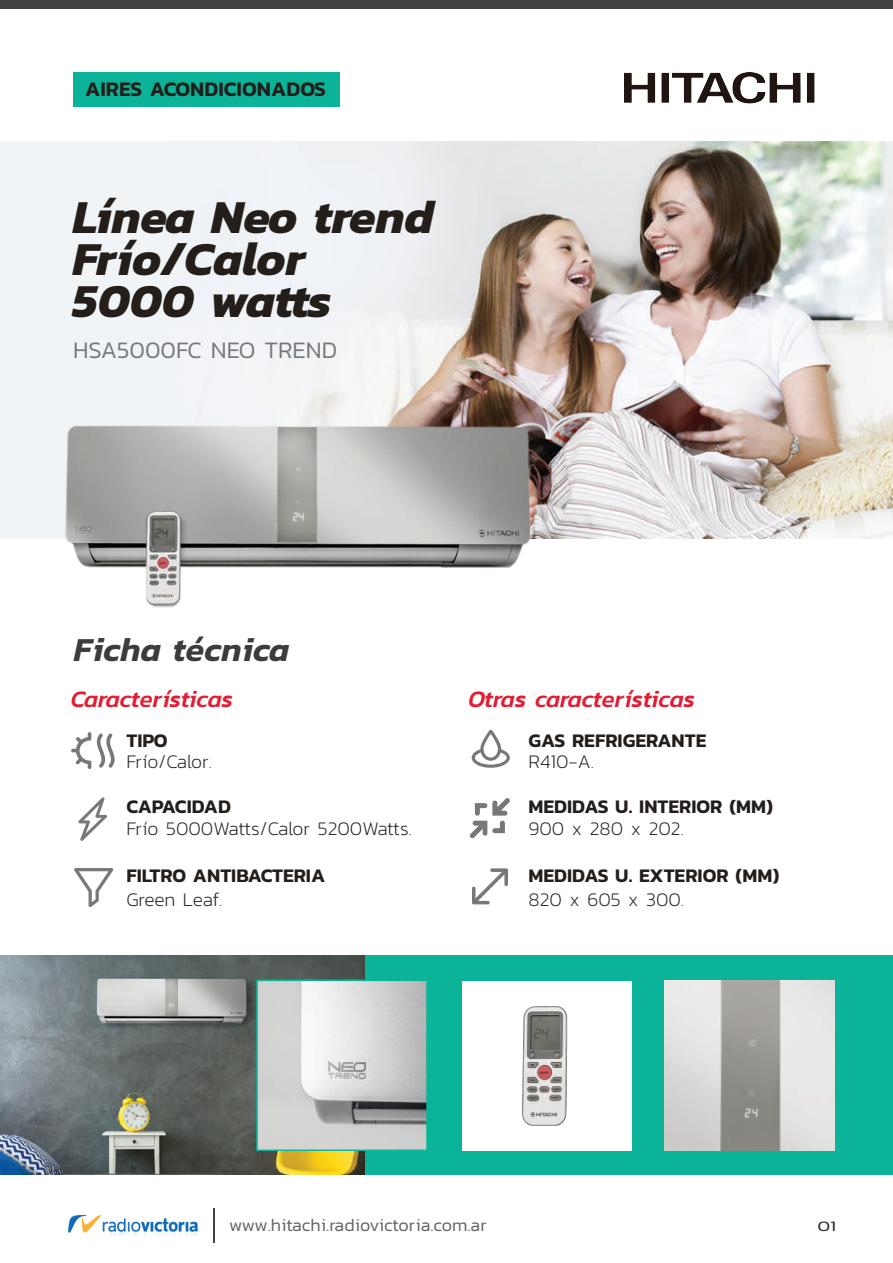
<style>
.page{position:relative;width:893px;height:1263px;background:#fff}
.page>*{position:absolute;margin:0;border:0;box-sizing:border-box;transform-origin:0 0}
.t1{font:italic 700 48px/42px "Kanit";color:#241e1b}
.t2{font:italic 600 34.05px "Kanit";color:#3b3c3c}
.t3{font:italic 500 24px "Kanit";color:#e21d33}
.t4{font:300 24px "Kanit";color:#76787b}
.t5{font:600 21px "Kanit";color:#241e1b}
.t6{font:600 19.5px "Kanit";color:#241e1b}
.t7{font:200 19.5px "Kanit";color:#241e1b}
.t8{font:300 18px "Kanit";color:#636366}
.t9{font:300 14.55px "Kanit";color:#231f20;scale:1.37 1}
</style>
<div class="page">
<div style="left:346px;top:955px;width:547px;height:220px;background:#0bb498"></div>
<img style="left:665px;top:981px;width:170px;height:169px">
<div style="left:0;top:141px;width:437px;height:397px;background:#f1f4f7"></div>
<img style="left:396px;top:141px;width:497px;height:397px">
<div style="left:73px;top:72px;width:267px;height:34px;background:#0bb498"></div>
<svg style="left:78px;top:797px;width:29px;height:44px"></svg>
<svg style="left:472px;top:868px;width:36px;height:36px"></svg>
<img style="left:0;top:955px;width:364px;height:220px">
<div style="left:462px;top:981px;width:170px;height:170px;background:#fff"></div>
<div style="left:0;top:0;width:893px;height:9px;background:#424242"></div>
<img style="left:68px;top:1214px;width:131px;height:21px">
<hr style="left:213px;top:1209px;width:1px;height:34px;background:#424242">
<svg style="left:470px;top:798px;width:40px;height:40px"></svg>
<svg style="left:74px;top:868px;width:40px;height:39px"></svg>
<svg style="left:71px;top:732px;width:44px;height:37px"></svg>
<svg style="left:472px;top:729px;width:38px;height:39px"></svg>
<img style="left:258px;top:982px;width:168px;height:167px">
<div style="left:256px;top:980px;width:172px;height:171px;border:1px solid #0bb498"></div>
<img style="left:625px;top:72px;width:189px;height:32px">
<img style="left:522px;top:1006px;width:46px;height:120px">
<img style="left:60px;top:387px;width:476px;height:221px">
<p class="t5" style="left:85px;top:73px;width:242px">AIRES ACONDICIONADOS</p>
<h1 class="t1" style="left:73px;top:195px;width:363px">Línea Neo trend<br>Frío/Calor<br>5000 watts</h1>
<p class="t4" style="left:73px;top:333px;width:266px">HSA5000FC NEO TREND</p>
<h2 class="t2" style="left:74px;top:624px;width:217px">Ficha técnica</h2>
<p class="t3" style="left:71px;top:682px;width:164px">Características</p>
<p class="t6" style="left:126px;top:726px;width:43px">TIPO</p>
<p class="t3" style="left:468px;top:682px;width:228px">Otras características</p>
<p class="t6" style="left:528px;top:726px;width:180px">GAS REFRIGERANTE</p>
<p class="t7" style="left:126px;top:749px;width:87px">Frío/Calor.</p>
<p class="t7" style="left:528px;top:749px;width:67px">R410-A.</p>
<p class="t6" style="left:126px;top:791px;width:106px">CAPACIDAD</p>
<p class="t6" style="left:528px;top:791px;width:246px">MEDIDAS U. INTERIOR (MM)</p>
<p class="t7" style="left:126px;top:816px;width:287px">Frío 5000Watts/Calor 5200Watts.</p>
<p class="t7" style="left:528px;top:816px;width:157px">900 x 280 x 202.</p>
<p class="t6" style="left:126px;top:860px;width:200px">FILTRO ANTIBACTERIA</p>
<p class="t6" style="left:528px;top:860px;width:252px">MEDIDAS U. EXTERIOR (MM)</p>
<p class="t7" style="left:126px;top:886px;width:97px">Green Leaf.</p>
<p class="t7" style="left:528px;top:886px;width:157px">820 x 605 x 300.</p>
<p class="t8" style="left:229px;top:1212px;width:259px">www.hitachi.radiovictoria.com.ar</p>
<p class="t9" style="left:817px;top:1216px;width:15px">01</p>
</div>
